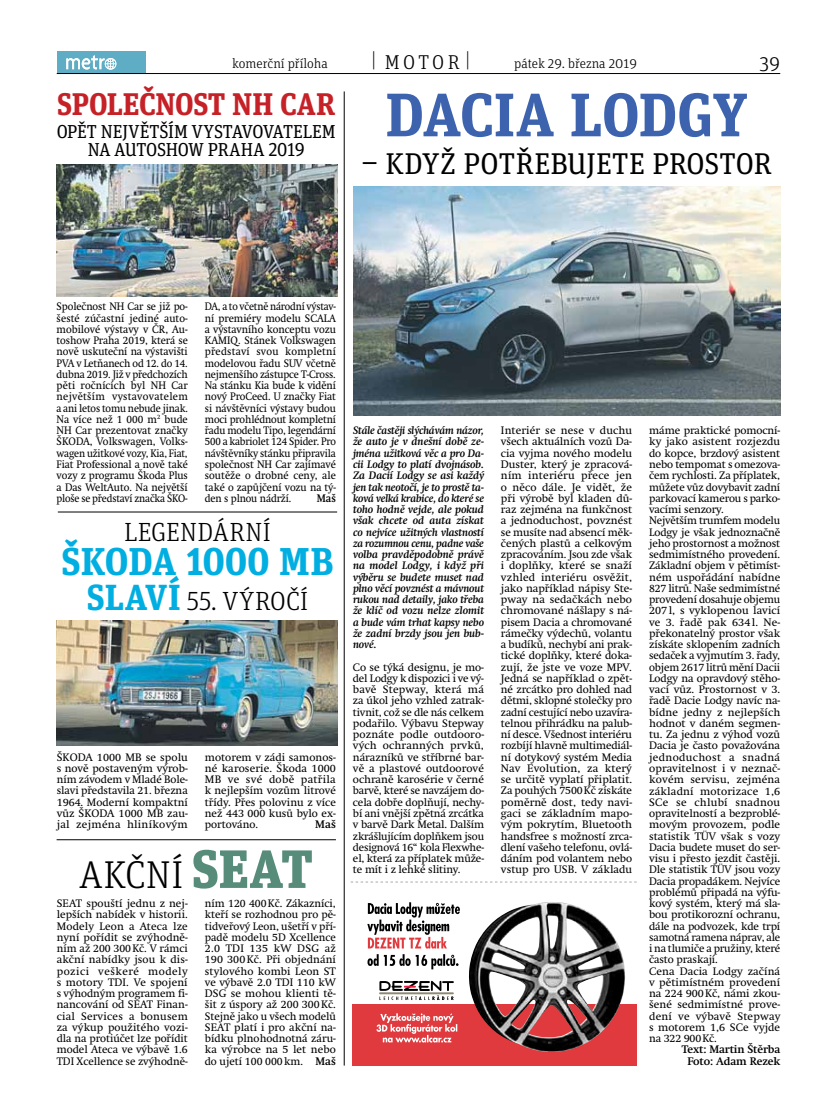
<style>
.page{position:relative;width:837px;height:1117px;background:#fff}
.page>*{position:absolute;margin:0;border:0;box-sizing:border-box;transform-origin:0 0}
.t1{font:700 61.25px "Unit Slab Pro";color:#3d63af}
.t2{font:700 38.75px "Unit Slab Pro";letter-spacing:-.01em;color:#00aee1}
.t3{font:300 38.75px "Unit Slab Pro";color:#000}
.t4{font:700 31.25px "Unit Slab Pro";letter-spacing:-.01em;color:#c52127;scale:.96 1}
.t5{font:30px "Unit Slab Pro";letter-spacing:.005em;color:#000}
.t6{font:300 26.25px "Unit Slab Pro";letter-spacing:.015em;color:#000}
.t7{font:300 20px "Unit Slab Pro";letter-spacing:.17em;color:#000}
.t8{font:18.75px/18.8px "Unit Slab Pro";letter-spacing:-.01em;color:#000;text-align:center}
.t9{font:300 13.75px "Unit Slab Pro";color:#000}
.t10{font:10.75px/11.2px "Metro Swift";letter-spacing:-.01em;color:#000;text-align:justify}
.t11{font:italic 700 10.75px/11.2px "Metro Swift";letter-spacing:-.005em;color:#000;text-align:justify}
.t12{font:10.75px/11.2px "Metro Swift";letter-spacing:-.01em;color:#000;text-align:justify;scale:.94 1}
.t13{font:10.75px/11.2px "Metro Swift";letter-spacing:-.01em;color:#000;text-align:justify;scale:.91 1}
.t14{font:700 10.75px/11.2px "Metro Swift";letter-spacing:-.01em;color:#000;text-align:center}
.t15{font:700 10.75px "Metro Swift";letter-spacing:-.01em;color:#000;scale:.93 1}
.s1{font-family:"Gotham Narrow"}
.s2{font-weight:700;font-size:36.25px;color:#00aee1}
.s3{font-weight:900;font-size:53.75px;color:#588c7a}
.s4{font-weight:700}
</style>
<div class="page">
<div style="left:57px;top:51px;width:89px;height:22px;background:#5fadc4"></div>
<svg style="left:66px;top:55px;width:50px;height:15px"></svg>
<hr style="left:57px;top:73px;width:723px;height:1px;background:#000">
<hr style="left:344px;top:91px;width:1px;height:974px;background:#000">
<hr style="left:58px;top:511px;width:279px;height:1px;background:#000">
<hr style="left:57px;top:839px;width:279px;height:1px;background:#000">
<img style="left:353px;top:186px;width:426px;height:229px">
<img style="left:57px;top:164px;width:280px;height:132px">
<img style="left:57px;top:620px;width:280px;height:125px">
<svg style="left:350px;top:881px;width:286px;height:1px"></svg>
<svg style="left:379px;top:980px;width:74px;height:19px"></svg>
<div style="left:353px;top:1003px;width:283px;height:62px;background:#e03a3e"></div>
<svg style="left:367px;top:902px;width:93px;height:67px"></svg>
<svg style="left:376px;top:1013px;width:81px;height:29px"></svg>
<img style="left:469px;top:902px;width:156px;height:149px">
<p class="t9" style="left:232px;top:54px;width:97px">KOMERČNÍ PŘÍLOHA</p>
<h3 class="t7" style="left:371px;top:49px;width:101px"><span class="s1">|</span> MOTOR <span class="s1">|</span></h3>
<p class="t9" style="left:514px;top:54px;width:124px">PÁTEK 29. BŘEZNA 2019</p>
<h3 class="t7" style="left:759px;top:50px;width:22px">39</h3>
<h3 class="t4" style="left:57px;top:81px;width:141px">SPOLEČNOST</h3>
<h3 class="t4" style="left:232px;top:81px;width:70px">NH CAR</h3>
<h3 class="t8" style="left:57px;top:121px;width:280px">OPĚT NEJVĚTŠÍM VYSTAVOVATELEM<br>NA AUTOSHOW PRAHA 2019</h3>
<h1 class="t1" style="left:385px;top:70px;width:363px">DACIA LODGY</h1>
<h3 class="t5" style="left:361px;top:143px;width:411px">– KDYŽ POTŘEBUJETE PROSTOR</h3>
<p class="t12" style="left:57px;top:301px;width:141px">Společnost NH Car se již po&shy;šesté zúčastní jediné auto&shy;mobilové výstavy v ČR, Au&shy;toshow Praha 2019, která se nově uskuteční na výstavišti PVA v Letňanech od 12. do 14. dubna 2019. Již v předchozích pěti ročnících byl NH Car největším vystavovatelem a ani letos tomu nebude jinak.<br>Na více než 1 000 m<sup>2</sup> bude NH Car prezentovat značky ŠKODA, Volkswagen, Volks&shy;wagen užitkové vozy, Kia, Fiat, Fiat Professional a nově také vozy z programu Škoda Plus a Das WeltAuto. Na největší ploše se představí značka ŠKO-</p>
<p class="t13" style="left:205px;top:301px;width:146px">DA, a to včetně národní výstav&shy;ní premiéry modelu SCALA a výstavního konceptu vozu KAMIQ. Stánek Volkswagen představí svou kompletní modelovou řadu SUV včetně nejmenšího zástupce T-Cross.<br>Na stánku Kia bude k vidění nový ProCeed. U značky Fiat si návštěvníci výstavy budou moci prohlédnout kompletní řadu modelu Tipo, legendární 500 a kabriolet 124 Spider. Pro návštěvníky stánku připravila společnost NH Car zajímavé soutěže o drobné ceny, ale také o zapůjčení vozu na tý&shy;den s plnou nádrží.</p>
<p class="t15" style="left:317px;top:491px;width:22px">Maš</p>
<h3 class="t6" style="left:124px;top:515px;width:148px">LEGENDÁRNÍ</h3>
<h2 class="t2" style="left:61px;top:532px;width:271px">ŠKODA 1000 MB</h2>
<h3 class="t6" style="left:87px;top:583px;width:223px"><span class="s2">SLAVÍ</span> 55. VÝROČÍ</h3>
<p class="t10" style="left:57px;top:751px;width:133px">ŠKODA 1000 MB se spolu s nově postaveným výrob&shy;ním závodem v Mladé Bole&shy;slavi představila 21. března 1964. Moderní kompaktní vůz ŠKODA 1000 MB zau&shy;jal zejména hliníkovým</p>
<p class="t10" style="left:205px;top:751px;width:133px">motorem v zádi samonos&shy;né karoserie. Škoda 1000<br>MB ve své době patřila k nejlepším vozům litrové třídy. Přes polovinu z více než 443 000 kusů bylo ex&shy;portováno.</p>
<p class="t14" style="left:315px;top:818px;width:22px">Maš</p>
<h2 class="t3" style="left:79px;top:849px;width:235px">AKČNÍ <span class="s3">Seat</span></h2>
<p class="t10" style="left:205px;top:897px;width:133px">ním 120 400Kč. Zákazníci, kteří se rozhodnou pro pě&shy;tidveřový Leon, ušetří v pří&shy;padě modelu 5D Xcellence 2.0 TDI 135 kW DSG až 190 300Kč. Při objednání stylového kombi Leon ST ve výbavě 2.0 TDI 110 kW DSG se mohou klienti tě&shy;šit z úspory až 200 300Kč.<br>Stejně jako u všech modelů SEAT platí i pro akční na&shy;bídku plnohodnotná záru&shy;ka výrobce na 5 let nebo do ujetí 100 000km. <span class="s4">Maš</span></p>
<p class="t10" style="left:57px;top:897px;width:133px">SEAT spouští jednu z nej&shy;lepších nabídek v historii.<br>Modely Leon a Ateca lze nyní pořídit se zvýhodně&shy;ním až 200 300Kč. V rámci akční nabídky jsou k dis&shy;pozici veškeré modely s motory TDI. Ve spojení s výhodným programem fi&shy;nancování od SEAT Finan&shy;cial Services a bonusem za výkup použitého vozi&shy;dla na protiúčet lze pořídit model Ateca ve výbavě 1.6<br>TDI Xcellence se zvýhodně-</p>
<p class="t11" style="left:353px;top:425px;width:132px">Stále častěji slýchávám názor, že auto je v dnešní době ze&shy;jména užitková věc a pro Da&shy;cii Lodgy to platí dvojnásob.<br>Za Dacií Lodgy se asi každý jen tak neotočí, je to prostě ta&shy;ková velká krabice, do které se toho hodně vejde, ale pokud však chcete od auta získat co nejvíce užitných vlastností za rozumnou cenu, padne vaše volba pravděpodobně právě na model Lodgy, i když při výběru se budete muset nad plno věcí povznést a mávnout rukou nad detaily, jako třeba že klíč od vozu nelze zlomit a bude vám trhat kapsy nebo že zadní brzdy jsou jen bub&shy;nové.</p>
<p class="t10" style="left:353px;top:661px;width:133px">Co se týká designu, je mo&shy;del Lodgy k dispozici i ve vý&shy;bavě Stepway, která má za úkol jeho vzhled zatrak&shy;tivnit, což se dle nás celkem podařilo. Výbavu Stepway poznáte podle outdooro&shy;vých ochranných prvků, nárazníků ve stříbrné bar&shy;vě a plastové outdoorové ochraně karosérie v černé barvě, které se navzájem do&shy;cela dobře doplňují, nechy&shy;bí ani vnější zpětná zrcátka v barvě Dark Metal. Dalším zkrášlujícím doplňkem jsou designová 16“ kola Flexwhe&shy;el, která za příplatek může&shy;te mít i z lehké slitiny.</p>
<p class="t10" style="left:501px;top:425px;width:133px">Interiér se nese v duchu všech aktuálních vozů Da&shy;cia vyjma nového modelu Duster, který je zpracová&shy;ním interiéru přece jen o něco dále. Je vidět, že při výrobě byl kladen dů&shy;raz zejména na funkčnost a jednoduchost, povznést se musíte nad absencí měk&shy;čených plastů a celkovým zpracováním. Jsou zde však i doplňky, které se snaží vzhled interiéru osvěžit, jako například nápisy Ste&shy;pway na sedačkách nebo chromované nášlapy s ná&shy;pisem Dacia a chromované rámečky výdechů, volantu a budíků, nechybí ani prak&shy;tické doplňky, které doka&shy;zují, že jste ve voze MPV.<br>Jedná se například o zpět&shy;né zrcátko pro dohled nad dětmi, sklopné stolečky pro zadní cestující nebo uzavíra&shy;telnou přihrádku na palub&shy;ní desce. Všednost interiéru rozbíjí hlavně multimediál&shy;ní dotykový systém Media Nav Evolution, za který se určitě vyplatí připlatit.<br>Za pouhých 7500Kč získáte poměrně dost, tedy navi&shy;gaci se základním mapo&shy;vým pokrytím, Bluetooth handsfree s možností zrca&shy;dlení vašeho telefonu, ovlá&shy;dáním pod volantem nebo vstup pro USB. V základu</p>
<p class="t10" style="left:649px;top:425px;width:133px;text-align:left">máme praktické pomocní&shy;ky jako asistent rozjezdu do kopce, brzdový asistent nebo tempomat s omezova&shy;čem rychlosti. Za příplatek, můžete vůz dovybavit zadní parkovací kamerou s parko&shy;vacími senzory.<br>Největším trumfem modelu<br>Lodgy je však jednoznačně jeho prostornost a možnost sedmimístného provedení.<br>Základní objem v pětimíst&shy;ném uspořádání nabídne<br>827 litrů. Naše sedmimístné provedení dosahuje objemu<br>207l, s vyklopenou lavicí ve 3. řadě pak 634 l. Ne&shy;překonatelný prostor však získáte sklopením zadních sedaček a vyjmutím 3. řady, objem 2617 litrů mění Dacii<br>Lodgy na opravdový stěho&shy;vací vůz. Prostornost v 3. řadě Dacie Lodgy navíc na&shy;bídne jedny z nejlepších hodnot v daném segmen&shy;tu. Za jednu z výhod vozů<br>Dacia je často považována jednoduchost a snadná opravitelnost i v neznač&shy;kovém servisu, zejména základní motorizace 1,6<br>SCe se chlubí snadnou opravitelností a bezproblé&shy;movým provozem, podle statistik TÜV však s vozy<br>Dacia budete muset do ser&shy;visu i přesto jezdit častěji.<br>Dle statistik TÜV jsou vozy<br>Dacia propadákem. Nejvíce problémů připadá na výfu&shy;kový systém, který má sla&shy;bou protikorozní ochranu, dále na podvozek, kde trpí samotná ramena náprav, ale i na tlumiče a pružiny, které často praskají.<br>Cena Dacia Lodgy začíná v pětimístném provedení na 224 900Kč, námi zkou&shy;šené sedmimístné prove&shy;dení ve výbavě Stepway s motorem 1,6 SCe vyjde na 322 900Kč.</p>
<p class="t14" style="left:681px;top:1043px;width:100px">Text: Martin Štěrba<br>Foto: Adam Rezek</p>
</div>
